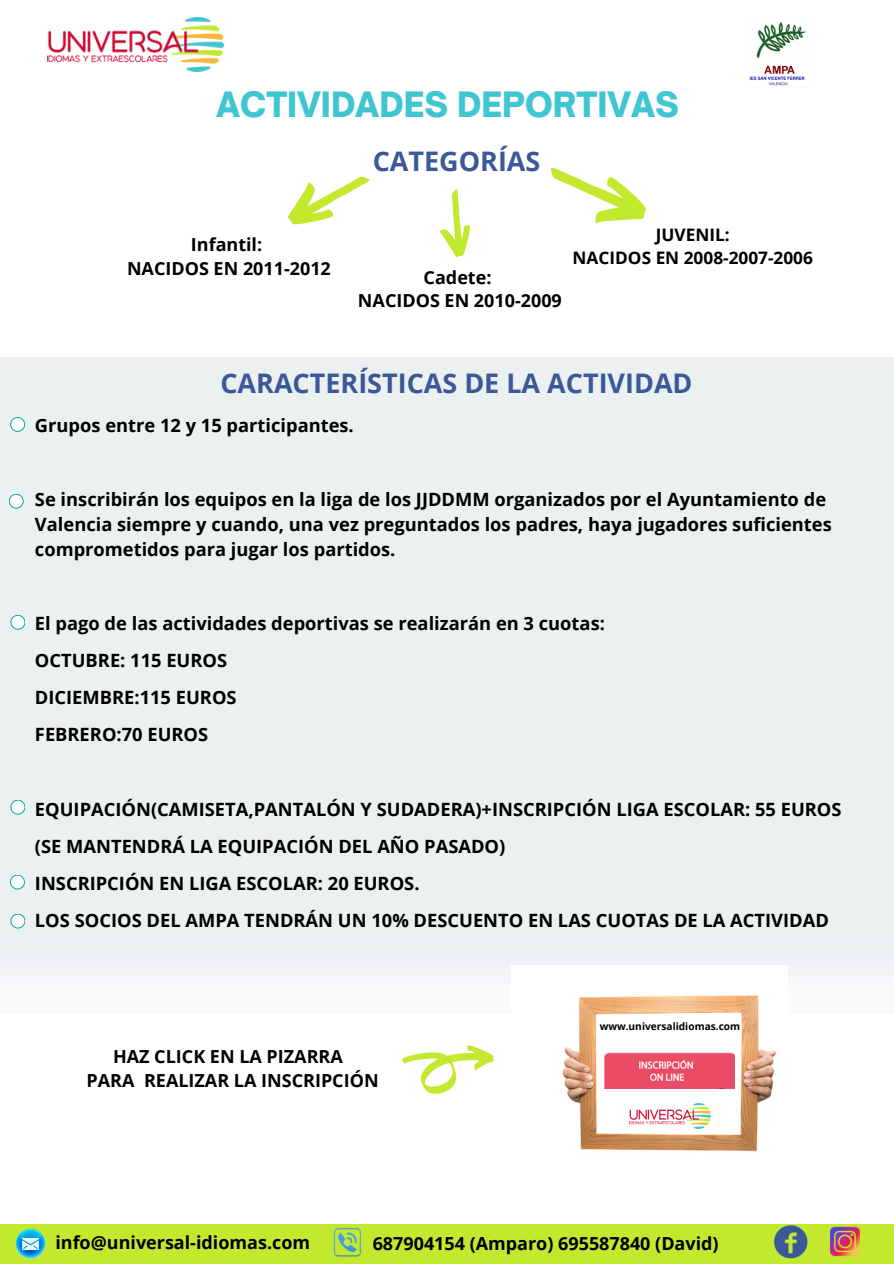
<style>
.page{position:relative;width:894px;height:1264px;background:#fff}
.page>*{position:absolute;margin:0;border:0;box-sizing:border-box;transform-origin:0 0}
.t1{font:900 33.45px "Open Sauce One";color:#40c6d1}
.t2{font:700 27px "Open Sans";color:#3b5999}
.t3{font:700 18.3px/37.2px "Open Sans";color:#000}
.t4{font:700 18px/23.7px "Open Sans";color:#000;text-align:center}
.t5{font:700 17.25px/22.6px "Open Sans";color:#000;text-align:center}
.t6{font:700 10.2px "Open Sans";color:#000}
</style>
<div class="page">
<div style="left:0;top:1224px;width:893px;height:39px;background:#c3e92f"></div>
<img style="left:823px;top:1224px;width:43px;height:37px">
<img style="left:769px;top:1224px;width:43px;height:36px">
<img style="left:322px;top:1225px;width:50px;height:36px">
<img style="left:10px;top:1224px;width:41px;height:37px">
<img style="left:47px;top:18px;width:177px;height:54px">
<svg style="left:287px;top:177px;width:82px;height:47px"></svg>
<svg style="left:439px;top:189px;width:31px;height:68px"></svg>
<svg style="left:550px;top:168px;width:96px;height:55px"></svg>
<div style="left:0;top:357px;width:893px;height:617px;background:#ebf0f0"></div>
<svg style="left:10px;top:417px;width:16px;height:15px"></svg>
<svg style="left:8px;top:493px;width:16px;height:15px"></svg>
<svg style="left:10px;top:614px;width:16px;height:15px"></svg>
<svg style="left:10px;top:799px;width:16px;height:15px"></svg>
<svg style="left:10px;top:913px;width:16px;height:15px"></svg>
<svg style="left:402px;top:1045px;width:91px;height:48px"></svg>
<img style="left:749px;top:22px;width:57px;height:64px">
<img style="left:511px;top:965px;width:276px;height:187px">
<img style="left:629px;top:1103px;width:81px;height:24px">
<img style="left:604px;top:1052px;width:130px;height:36px">
<svg style="left:9px;top:874px;width:16px;height:15px"></svg>
<p class="t1" style="left:216px;top:84px;width:464px">ACTIVIDADES DEPORTIVAS</p>
<p class="t2" style="left:372px;top:142px;width:169px">CATEGORÍAS</p>
<h4 class="t4" style="left:127px;top:233px;width:205px">Infantil:<br>NACIDOS EN 2011-2012</h4>
<h4 class="t4" style="left:358px;top:265px;width:205px">Cadete:<br>NACIDOS EN 2010-2009</h4>
<h3 class="t5" style="left:572px;top:223px;width:242px">JUVENIL:<br>NACIDOS EN 2008-2007-2006</h3>
<p class="t2" style="left:220px;top:364px;width:473px">CARACTERÍSTICAS DE LA ACTIVIDAD</p>
<h4 class="t3" style="left:35px;top:406px;width:320px">Grupos entre 12 y 15 participantes.</h4>
<h4 class="t3" style="left:35px;top:486px;width:798px;line-height:24.8px">Se inscribirán los equipos en la liga de los JJDDMM organizados por el Ayuntamiento de<br>Valencia siempre y cuando, una vez preguntados los padres, haya jugadores suficientes comprometidos para jugar los partidos.</h4>
<p class="t3" style="left:35px;top:604px;width:571px">El pago de las actividades deportivas se realizarán en 3 cuotas:<br>OCTUBRE: 115 EUROS<br>DICIEMBRE:115 EUROS<br>FEBRERO:70 EUROS</p>
<h2 class="t3" style="left:35px;top:789px;width:808px">EQUIPACIÓN(CAMISETA,PANTALÓN Y SUDADERA)+INSCRIPCIÓN LIGA ESCOLAR: 55 EUROS (SE MANTENDRÁ LA EQUIPACIÓN DEL AÑO PASADO)<br>INSCRIPCIÓN EN LIGA ESCOLAR: 20 EUROS.<br>LOS SOCIOS DEL AMPA TENDRÁN UN 10% DESCUENTO EN LAS CUOTAS DE LA ACTIVIDAD</h2>
<p class="t4" style="left:87px;top:1043px;width:293px;line-height:24.8px">HAZ CLICK EN LA PIZARRA<br>PARA REALIZAR LA INSCRIPCIÓN</p>
<p class="t6" style="left:599px;top:1019px;width:142px">www.universalidiomas.com</p>
<h4 class="t4" style="left:55px;top:1229px;width:256px">info@universal-idiomas.com</h4>
<p class="t4" style="left:372px;top:1231px;width:347px">687904154 (Amparo) 695587840 (David)</p>
</div>
